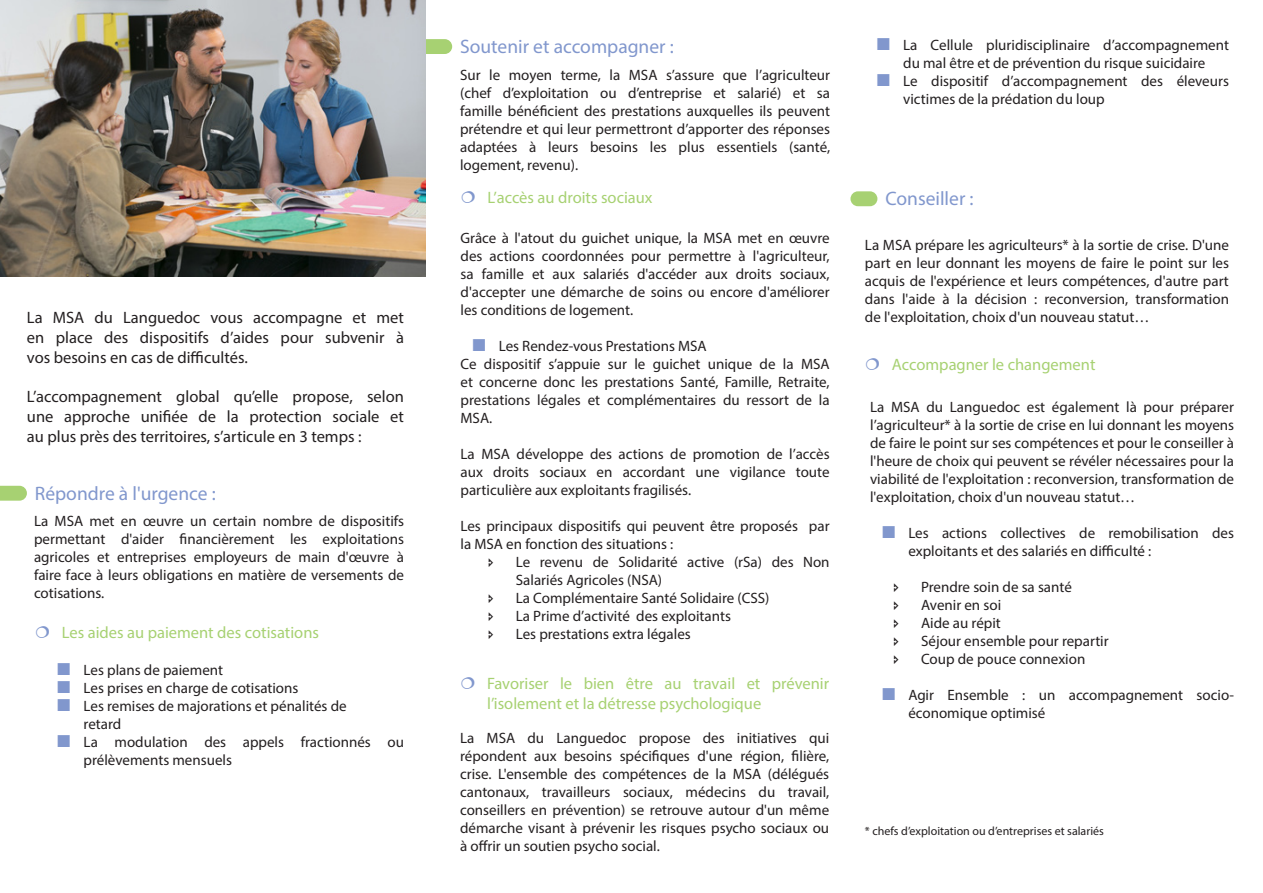
<style>
.page{position:relative;width:1263px;height:893px;background:#fff}
.page>*{position:absolute;margin:0;border:0;box-sizing:border-box;transform-origin:0 0}
.t1{font:19.5px "Myriad Pro";color:#8197cd}
.t2{font:16.5px/19.8px "Myriad Pro";color:#231f20;text-align:justify}
.t3{font:16.5px/19.8px "Myriad Pro";color:#a7d172}
.t4{font:15px/18px "Myriad Pro";color:#231f20;text-align:justify}
.t5{font:12px "Myriad Pro";color:#231f20}
</style>
<div class="page">
<div style="left:404px;top:39px;width:48px;height:15px;background:#a7d172;border-radius:7px"></div>
<svg style="left:0;top:486px;width:27px;height:15px"></svg>
<img style="left:0;top:0;width:425px;height:276px">
<div style="left:850px;top:191px;width:27px;height:15px;background:#a7d172;border-radius:7px"></div>
<p class="t2" style="left:27px;top:308px;width:379px">La MSA du Languedoc vous accompagne et met en place des dispositifs d’aides pour subvenir à vos besoins en cas de difficultés.</p>
<p class="t2" style="left:27px;top:387px;width:379px">L’accompagnement global qu’elle propose, selon une approche unifiée de la protection sociale et au plus près des territoires, s’articule en 3 temps :</p>
<p class="t1" style="left:35px;top:481px;width:182px">Répondre à l'urgence :</p>
<p class="t4" style="left:34px;top:512px;width:371px">La MSA met en œuvre un certain nombre de dispositifs permettant d'aider financièrement les exploitations agricoles et entreprises employeurs de main d'œuvre à faire face à leurs obligations en matière de versements de cotisations.</p>
<p class="t3" style="left:62px;top:622px;width:259px">Les aides au paiement des cotisations</p>
<p class="t4" style="left:84px;top:660px;width:141px">Les plans de paiement</p>
<p class="t4" style="left:84px;top:678px;width:216px">Les prises en charge de cotisations</p>
<p class="t4" style="left:84px;top:696px;width:265px">Les remises de majorations et pénalités de retard</p>
<p class="t4" style="left:84px;top:732px;width:322px">La modulation des appels fractionnés ou prélèvements mensuels</p>
<p class="t1" style="left:460px;top:34px;width:215px">Soutenir et accompagner :</p>
<p class="t4" style="left:460px;top:65px;width:371px">Sur le moyen terme, la MSA s’assure que l’agriculteur (chef d’exploitation ou d’entreprise et salarié) et sa famille bénéficient des prestations auxquelles ils peuvent prétendre et qui leur permettront d’apporter des réponses adaptées à leurs besoins les plus essentiels (santé, logement, revenu).</p>
<p class="t3" style="left:487px;top:187px;width:167px">L’accès au droits sociaux</p>
<p class="t4" style="left:460px;top:228px;width:371px">Grâce à l'atout du guichet unique, la MSA met en œuvre des actions coordonnées pour permettre à l'agriculteur, sa famille et aux salariés d'accéder aux droits sociaux, d'accepter une démarche de soins ou encore d'améliorer les conditions de logement.</p>
<p class="t4" style="left:499px;top:336px;width:209px">Les Rendez-vous Prestations MSA</p>
<p class="t4" style="left:460px;top:354px;width:371px">Ce dispositif s’appuie sur le guichet unique de la MSA et concerne donc les prestations Santé, Famille, Retraite, prestations légales et complémentaires du ressort de la MSA.</p>
<p class="t4" style="left:460px;top:444px;width:371px">La MSA développe des actions de promotion de l’accès aux droits sociaux en accordant une vigilance toute particulière aux exploitants fragilisés.</p>
<p class="t4" style="left:460px;top:516px;width:371px">Les principaux dispositifs qui peuvent être proposés par la MSA en fonction des situations :</p>
<p class="t4" style="left:516px;top:552px;width:315px">Le revenu de Solidarité active (rSa) des Non<br>Salariés Agricoles (NSA)</p>
<p class="t4" style="left:516px;top:588px;width:255px">La Complémentaire Santé Solidaire (CSS)</p>
<p class="t4" style="left:516px;top:606px;width:217px">La Prime d’activité des exploitants</p>
<p class="t4" style="left:516px;top:624px;width:177px">Les prestations extra légales</p>
<p class="t3" style="left:487px;top:674px;width:344px">Favoriser le bien être au travail et prévenir l’isolement et la détresse psychologique</p>
<p class="t4" style="left:460px;top:729px;width:371px">La MSA du Languedoc propose des initiatives qui répondent aux besoins spécifiques d'une région, filière, crise. L'ensemble des compétences de la MSA (délégués cantonaux, travailleurs sociaux, médecins du travail, conseillers en prévention) se retrouve autour d'un même démarche visant à prévenir les risques psycho sociaux ou à offrir un soutien psycho social.</p>
<p class="t4" style="left:903px;top:36px;width:327px">La Cellule pluridisciplinaire d’accompagnement du mal être et de prévention du risque suicidaire</p>
<p class="t4" style="left:903px;top:72px;width:327px">Le dispositif d’accompagnement des éleveurs victimes de la prédation du loup</p>
<p class="t1" style="left:885px;top:187px;width:90px">Conseiller :</p>
<p class="t4" style="left:865px;top:236px;width:366px">La MSA prépare les agriculteurs* à la sortie de crise. D'une part en leur donnant les moyens de faire le point sur les acquis de l'expérience et leurs compétences, d'autre part dans l'aide à la décision : reconversion, transformation de l'exploitation, choix d'un nouveau statut…</p>
<p class="t3" style="left:892px;top:354px;width:205px">Accompagner le changement</p>
<p class="t4" style="left:870px;top:398px;width:366px">La MSA du Languedoc est également là pour préparer l’agriculteur* à la sortie de crise en lui donnant les moyens de faire le point sur ses compétences et pour le conseiller à l'heure de choix qui peuvent se révéler nécessaires pour la viabilité de l'exploitation : reconversion, transformation de l'exploitation, choix d'un nouveau statut…</p>
<p class="t4" style="left:908px;top:524px;width:327px">Les actions collectives de remobilisation des exploitants et des salariés en difficulté :</p>
<p class="t4" style="left:921px;top:578px;width:152px">Prendre soin de sa santé</p>
<p class="t4" style="left:921px;top:596px;width:82px">Avenir en soi</p>
<p class="t4" style="left:921px;top:614px;width:81px">Aide au répit</p>
<p class="t4" style="left:921px;top:632px;width:189px">Séjour ensemble pour repartir</p>
<p class="t4" style="left:921px;top:650px;width:166px">Coup de pouce connexion</p>
<p class="t4" style="left:908px;top:686px;width:327px">Agir Ensemble : un accompagnement socio&shy;économique optimisé</p>
<p class="t5" style="left:865px;top:824px;width:240px">* chefs d’exploitation ou d’entreprises et salariés</p>
</div>
